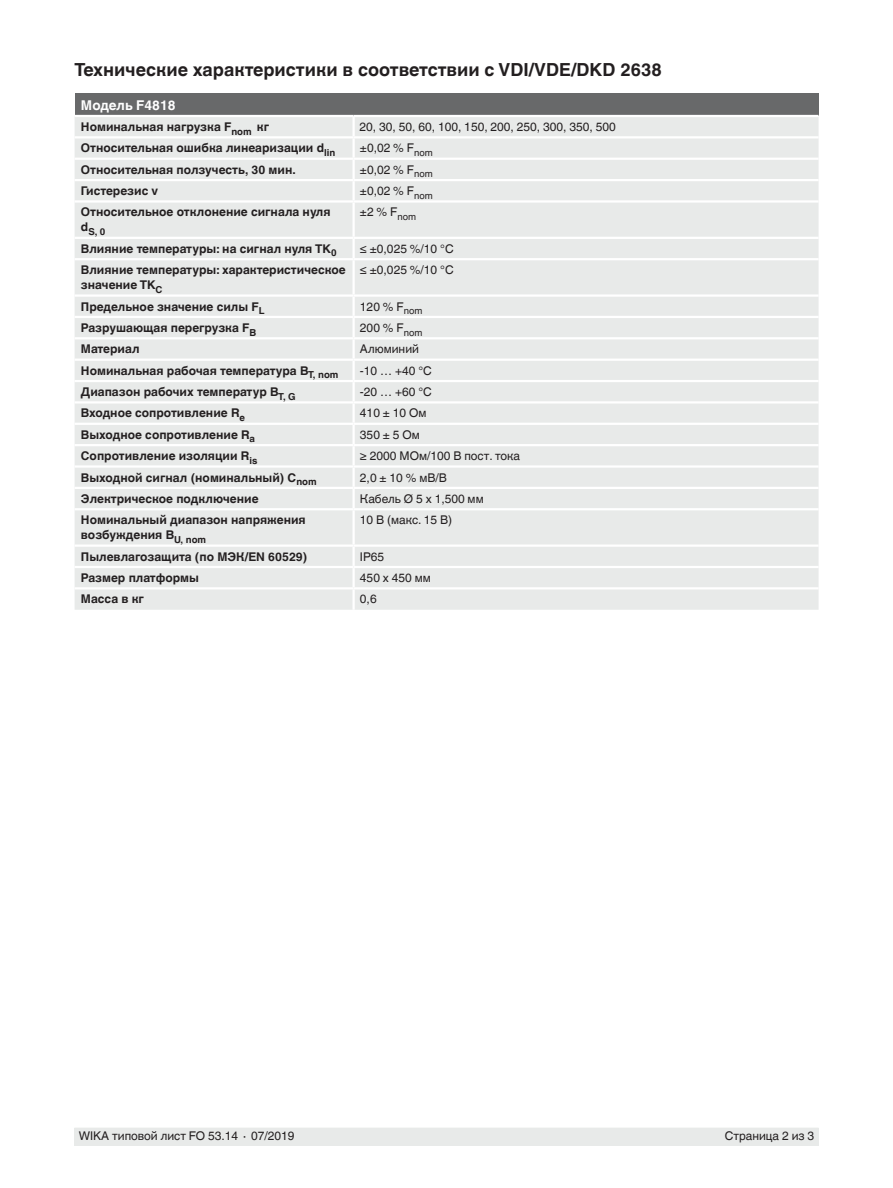
<style>
.page{position:relative;width:893px;height:1188px;background:#fff}
.page>*{position:absolute;margin:0;border:0;box-sizing:border-box;transform-origin:0 0}
.t1{font:700 18px "Helvetica World";color:#231f20}
.t2{font:700 13.5px "Helvetica World";color:#fff}
.t3{font:700 12px/15px "Helvetica World";color:#231f20}
.t4{font:12px "Helvetica World";color:#231f20}
.t5{font:700 9.6px "Helvetica World";color:#231f20}
</style>
<div class="page">
<div style="left:74px;top:1128px;width:745px;height:17px;background:#e8eae9"></div>
<div style="left:75px;top:94px;width:744px;height:22px;background:#68696a"></div>
<div style="left:75px;top:117px;width:744px;height:493px;background:#e8eae9"></div>
<hr style="left:75px;top:115px;width:279px;height:2px;background:#fff">
<hr style="left:354px;top:115px;width:465px;height:2px;background:#fff">
<hr style="left:352px;top:117px;width:3px;height:19px;background:#fff">
<hr style="left:75px;top:136px;width:279px;height:2px;background:#fff">
<hr style="left:354px;top:136px;width:465px;height:2px;background:#fff">
<hr style="left:352px;top:138px;width:3px;height:20px;background:#fff">
<hr style="left:75px;top:158px;width:279px;height:2px;background:#fff">
<hr style="left:354px;top:158px;width:465px;height:2px;background:#fff">
<hr style="left:352px;top:160px;width:3px;height:19px;background:#fff">
<hr style="left:75px;top:179px;width:279px;height:2px;background:#fff">
<hr style="left:354px;top:179px;width:465px;height:2px;background:#fff">
<hr style="left:352px;top:181px;width:3px;height:19px;background:#fff">
<hr style="left:75px;top:200px;width:279px;height:3px;background:#fff">
<hr style="left:354px;top:200px;width:465px;height:3px;background:#fff">
<hr style="left:352px;top:203px;width:3px;height:34px;background:#fff">
<hr style="left:75px;top:237px;width:279px;height:2px;background:#fff">
<hr style="left:354px;top:237px;width:465px;height:2px;background:#fff">
<hr style="left:352px;top:239px;width:3px;height:19px;background:#fff">
<hr style="left:75px;top:258px;width:279px;height:2px;background:#fff">
<hr style="left:354px;top:258px;width:465px;height:2px;background:#fff">
<hr style="left:352px;top:260px;width:3px;height:34px;background:#fff">
<hr style="left:75px;top:294px;width:279px;height:3px;background:#fff">
<hr style="left:354px;top:294px;width:465px;height:3px;background:#fff">
<hr style="left:352px;top:297px;width:3px;height:19px;background:#fff">
<hr style="left:75px;top:316px;width:279px;height:2px;background:#fff">
<hr style="left:354px;top:316px;width:465px;height:2px;background:#fff">
<hr style="left:352px;top:318px;width:3px;height:19px;background:#fff">
<hr style="left:75px;top:337px;width:279px;height:2px;background:#fff">
<hr style="left:354px;top:337px;width:465px;height:2px;background:#fff">
<hr style="left:352px;top:339px;width:3px;height:20px;background:#fff">
<hr style="left:75px;top:359px;width:279px;height:2px;background:#fff">
<hr style="left:354px;top:359px;width:465px;height:2px;background:#fff">
<hr style="left:352px;top:361px;width:3px;height:19px;background:#fff">
<hr style="left:75px;top:380px;width:279px;height:2px;background:#fff">
<hr style="left:354px;top:380px;width:465px;height:2px;background:#fff">
<hr style="left:352px;top:382px;width:3px;height:19px;background:#fff">
<hr style="left:75px;top:401px;width:279px;height:3px;background:#fff">
<hr style="left:354px;top:401px;width:465px;height:3px;background:#fff">
<hr style="left:352px;top:404px;width:3px;height:19px;background:#fff">
<hr style="left:75px;top:423px;width:279px;height:2px;background:#fff">
<hr style="left:354px;top:423px;width:465px;height:2px;background:#fff">
<hr style="left:352px;top:425px;width:3px;height:19px;background:#fff">
<hr style="left:75px;top:444px;width:279px;height:2px;background:#fff">
<hr style="left:354px;top:444px;width:465px;height:2px;background:#fff">
<hr style="left:352px;top:446px;width:3px;height:19px;background:#fff">
<hr style="left:75px;top:465px;width:279px;height:3px;background:#fff">
<hr style="left:354px;top:465px;width:465px;height:3px;background:#fff">
<hr style="left:352px;top:468px;width:3px;height:19px;background:#fff">
<hr style="left:75px;top:487px;width:279px;height:2px;background:#fff">
<hr style="left:354px;top:487px;width:465px;height:2px;background:#fff">
<hr style="left:352px;top:489px;width:3px;height:19px;background:#fff">
<hr style="left:75px;top:508px;width:279px;height:2px;background:#fff">
<hr style="left:354px;top:508px;width:465px;height:2px;background:#fff">
<hr style="left:352px;top:510px;width:3px;height:35px;background:#fff">
<hr style="left:75px;top:545px;width:279px;height:2px;background:#fff">
<hr style="left:354px;top:545px;width:465px;height:2px;background:#fff">
<hr style="left:352px;top:547px;width:3px;height:19px;background:#fff">
<hr style="left:75px;top:566px;width:279px;height:2px;background:#fff">
<hr style="left:354px;top:566px;width:465px;height:2px;background:#fff">
<hr style="left:352px;top:568px;width:3px;height:19px;background:#fff">
<hr style="left:75px;top:587px;width:279px;height:2px;background:#fff">
<hr style="left:354px;top:587px;width:465px;height:2px;background:#fff">
<hr style="left:352px;top:589px;width:3px;height:21px;background:#fff">
<h1 class="t1" style="left:75px;top:60px;width:589px">Технические характеристики в соответствии с VDI/VDE/DKD 2638</h1>
<p class="t2" style="left:81px;top:97px;width:96px">Модель F4818</p>
<p class="t3" style="left:81px;top:119px;width:190px">Номинальная нагрузка F<sub>nom</sub> кг</p>
<p class="t4" style="left:360px;top:119px;width:258px">20, 30, 50, 60, 100, 150, 200, 250, 300, 350, 500</p>
<p class="t3" style="left:81px;top:141px;width:256px">Относительная ошибка линеаризации d<sub>lin</sub></p>
<p class="t4" style="left:360px;top:141px;width:74px">±0,02 % F<sub>nom</sub></p>
<p class="t3" style="left:81px;top:162px;width:216px">Относительная ползучесть, 30 мин.</p>
<p class="t4" style="left:360px;top:163px;width:74px">±0,02 % F<sub>nom</sub></p>
<p class="t3" style="left:81px;top:183px;width:79px">Гистерезис v</p>
<p class="t4" style="left:360px;top:184px;width:74px">±0,02 % F<sub>nom</sub></p>
<p class="t3" style="left:81px;top:205px;width:251px">Относительное отклонение сигнала нуля</p>
<p class="t5" style="left:81px;top:226px;width:26px"><sup>d</sup>S, 0</p>
<p class="t4" style="left:360px;top:205px;width:58px">±2 % F<sub>nom</sub></p>
<p class="t3" style="left:81px;top:241px;width:257px">Влияние температуры: на сигнал нуля TK<sub>0</sub></p>
<p class="t4" style="left:360px;top:242px;width:95px">≤ ±0,025 %/10 °C</p>
<p class="t3" style="left:81px;top:263px;width:266px">Влияние температуры: характеристическое значение TK<sub>C</sub></p>
<p class="t4" style="left:360px;top:263px;width:95px">≤ ±0,025 %/10 °C</p>
<p class="t3" style="left:81px;top:299px;width:185px">Предельное значение силы F<sub>L</sub></p>
<p class="t4" style="left:360px;top:299px;width:64px">120 % F<sub>nom</sub></p>
<p class="t3" style="left:81px;top:320px;width:177px">Разрушающая перегрузка F<sub>B</sub></p>
<p class="t4" style="left:360px;top:321px;width:64px">200 % F<sub>nom</sub></p>
<p class="t3" style="left:81px;top:342px;width:60px">Материал</p>
<p class="t4" style="left:360px;top:342px;width:61px">Алюминий</p>
<p class="t3" style="left:81px;top:363px;width:259px">Номинальная рабочая температура B<sub>T,</sub> <sub>nom</sub></p>
<p class="t4" style="left:360px;top:364px;width:73px">-10 … +40 °C</p>
<p class="t3" style="left:81px;top:384px;width:216px">Диапазон рабочих температур B<sub>T,</sub> <sub>G</sub></p>
<p class="t4" style="left:360px;top:385px;width:73px">-20 … +60 °C</p>
<p class="t3" style="left:81px;top:406px;width:165px">Входное сопротивление R<sub>e</sub></p>
<p class="t4" style="left:360px;top:406px;width:68px">410 ± 10 Ом</p>
<p class="t3" style="left:81px;top:427px;width:176px">Выходное сопротивление R<sub>a</sub></p>
<p class="t4" style="left:360px;top:428px;width:61px">350 ± 5 Ом</p>
<p class="t3" style="left:81px;top:449px;width:178px">Сопротивление изоляции R<sub>is</sub></p>
<p class="t4" style="left:360px;top:449px;width:162px">≥ 2000 МОм/100 В пост. тока</p>
<p class="t3" style="left:81px;top:470px;width:237px">Выходной сигнал (номинальный) C<sub>nom</sub></p>
<p class="t4" style="left:360px;top:470px;width:88px">2,0 ± 10 % мВ/В</p>
<p class="t3" style="left:81px;top:491px;width:179px">Электрическое подключение</p>
<p class="t4" style="left:360px;top:492px;width:125px">Кабель Ø 5 x 1,500 мм</p>
<p class="t3" style="left:81px;top:513px;width:226px">Номинальный диапазон напряжения возбуждения B<sub>U,</sub> <sub>nom</sub></p>
<p class="t4" style="left:360px;top:513px;width:94px">10 В (макс. 15 В)</p>
<p class="t3" style="left:81px;top:549px;width:228px">Пылевлагозащита (по МЭК/EN 60529)</p>
<p class="t4" style="left:360px;top:549px;width:26px">IP65</p>
<p class="t3" style="left:81px;top:570px;width:120px">Размер платформы</p>
<p class="t4" style="left:360px;top:571px;width:72px">450 x 450 мм</p>
<p class="t3" style="left:81px;top:592px;width:65px">Масса в кг</p>
<p class="t4" style="left:360px;top:592px;width:18px">0,6</p>
<p class="t4" style="left:79px;top:1129px;width:217px">WIKA типовой лист FO 53.14 ∙ 07/2019</p>
<p class="t4" style="left:725px;top:1129px;width:91px">Страница 2 из 3</p>
</div>
